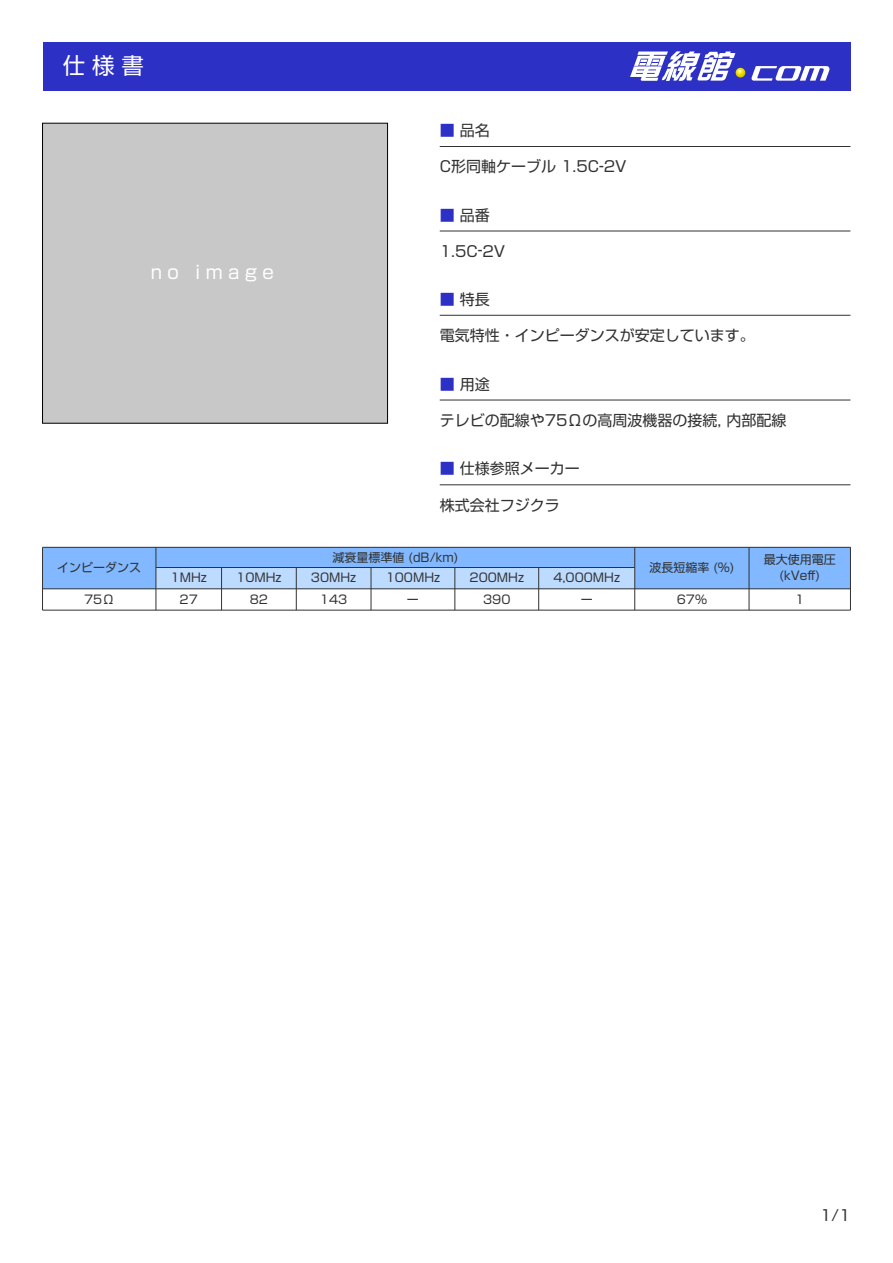
<style>
.page{position:relative;width:893px;height:1263px;background:#fff}
.page>*{position:absolute;margin:0;border:0;box-sizing:border-box;transform-origin:0 0}
.t1{font:22.5px "Shin Go Pro";color:#fff}
.t2{font:18px "Shin Go Pro";letter-spacing:.3em;color:#fff}
.t3{font:15px "Shin Go Pro";color:#323232}
.t4{font:12px/22.2px "Shin Go Pro";color:#323232;text-align:center}
.s1{color:#2d30c5}
</style>
<div class="page">
<hr style="left:440px;top:146px;width:410px;height:1px;background:#323232">
<hr style="left:440px;top:231px;width:410px;height:1px;background:#323232">
<div style="left:43px;top:43px;width:807px;height:48px;background:#2d30c5"></div>
<svg style="left:630px;top:51px;width:115px;height:30px"></svg>
<svg style="left:751px;top:66px;width:79px;height:15px"></svg>
<hr style="left:440px;top:400px;width:410px;height:1px;background:#323232">
<hr style="left:440px;top:484px;width:410px;height:1px;background:#323232">
<hr style="left:440px;top:315px;width:410px;height:1px;background:#323232">
<div style="left:42px;top:123px;width:346px;height:301px;background:#c8c8c8;border:1px solid #000"></div>
<div style="left:43px;top:547px;width:807px;height:42px;background:#81b8ff"></div>
<div style="left:156px;top:567px;width:479px;height:22px;background:#bddaff"></div>
<hr style="left:156px;top:567px;width:479px;height:1px;background:#323232">
<hr style="left:43px;top:547px;width:807px;height:1px;background:#323232">
<hr style="left:43px;top:588px;width:807px;height:1px;background:#323232">
<hr style="left:42px;top:547px;width:1px;height:63px;background:#323232">
<hr style="left:850px;top:547px;width:1px;height:63px;background:#323232">
<hr style="left:634px;top:547px;width:1px;height:63px;background:#323232">
<hr style="left:749px;top:547px;width:1px;height:63px;background:#323232">
<hr style="left:156px;top:547px;width:1px;height:63px;background:#323232">
<hr style="left:43px;top:610px;width:807px;height:1px;background:#323232">
<hr style="left:221px;top:567px;width:1px;height:43px;background:#323232">
<hr style="left:296px;top:567px;width:1px;height:43px;background:#323232">
<hr style="left:371px;top:567px;width:1px;height:43px;background:#323232">
<hr style="left:454px;top:567px;width:1px;height:43px;background:#323232">
<hr style="left:538px;top:567px;width:1px;height:43px;background:#323232">
<h1 class="t1" style="left:63px;top:47px;width:82px">仕様書</h1>
<p class="t2" style="left:151px;top:258px;width:125px">no image</p>
<p class="t3" style="left:440px;top:118px;width:51px"><span class="s1">■</span> 品名</p>
<p class="t3" style="left:440px;top:154px;width:188px">C形同軸ケーブル 1.5C-2V</p>
<p class="t3" style="left:440px;top:202px;width:51px"><span class="s1">■</span> 品番</p>
<p class="t3" style="left:440px;top:239px;width:67px">1.5C-2V</p>
<p class="t3" style="left:440px;top:287px;width:51px"><span class="s1">■</span> 特長</p>
<p class="t3" style="left:440px;top:323px;width:316px">電気特性・インピーダンスが安定しています。</p>
<p class="t3" style="left:440px;top:371px;width:51px"><span class="s1">■</span> 用途</p>
<p class="t3" style="left:440px;top:408px;width:348px">テレビの配線や75Ωの高周波機器の接続, 内部配線</p>
<p class="t3" style="left:440px;top:456px;width:141px"><span class="s1">■</span> 仕様参照メーカー</p>
<p class="t3" style="left:440px;top:492px;width:121px">株式会社フジクラ</p>
<p class="t4" style="left:57px;top:555px;width:85px">インピーダンス</p>
<p class="t4" style="left:84px;top:587px;width:32px">75Ω</p>
<p class="t4" style="left:171px;top:565px;width:38px">1MHz<br>27</p>
<p class="t4" style="left:311px;top:545px;width:149px;line-height:20.4px;text-align:left;text-indent:22px">減衰量標準値 (dB/km)<br>30MHz</p>
<p class="t4" style="left:320px;top:587px;width:29px">143</p>
<p class="t4" style="left:236px;top:565px;width:47px">10MHz<br>82</p>
<p class="t4" style="left:386px;top:565px;width:56px">100MHzー</p>
<p class="t4" style="left:470px;top:565px;width:56px">200MHz<br>390</p>
<p class="t4" style="left:553px;top:565px;width:68px">4,000MHzー</p>
<p class="t4" style="left:649px;top:555px;width:86px">波長短縮率 (%)</p>
<p class="t4" style="left:677px;top:587px;width:32px">67%</p>
<p class="t4" style="left:764px;top:550px;width:73px;line-height:16.5px">最大使用電圧(kVeff)</p>
<p class="t4" style="left:795px;top:587px;width:11px">1</p>
<p class="t3" style="left:820px;top:1202px;width:32px">1/1</p>
</div>
